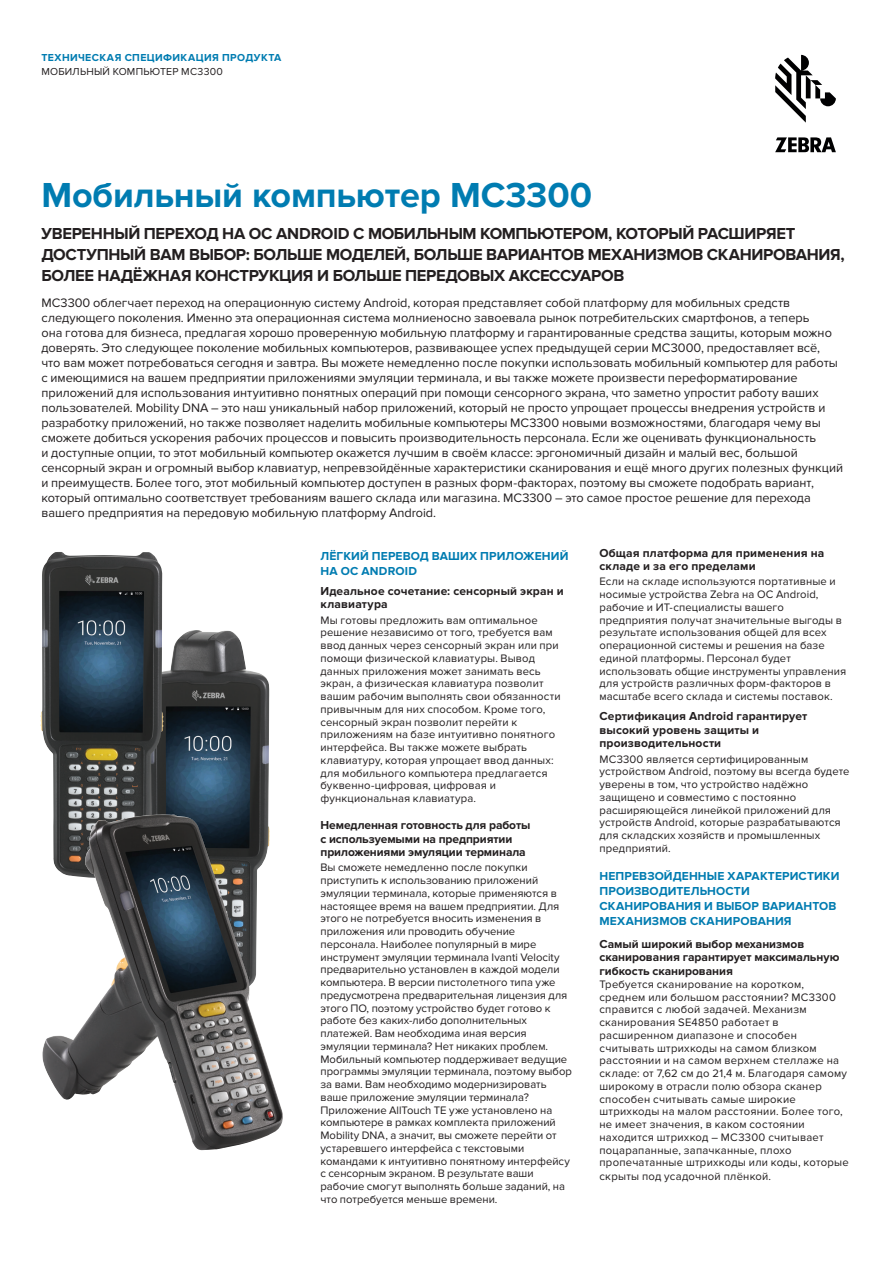
<style>
.page{position:relative;width:893px;height:1263px;background:#fff}
.page>*{position:absolute;margin:0;border:0;box-sizing:border-box;transform-origin:0 0}
.t1{font:700 36px "Proxima Nova";letter-spacing:-.005em;color:#007cb1}
.t2{font:700 16.5px/21px "Proxima Nova";letter-spacing:-.02em;color:#231f20}
.t3{font:12.75px/15px "Proxima Nova";color:#231f20}
.t4{font:700 12px/13.5px "Proxima Nova";color:#231f20}
.t5{font:700 12px/15px "Proxima Nova";letter-spacing:.01em;color:#007cb1}
.t6{font:11.25px/12.8px "Proxima Nova";letter-spacing:.01em;color:#231f20}
.t7{font:700 10.5px "Proxima Nova";letter-spacing:.04em;color:#007cb1}
.t8{font:10.5px "Proxima Nova";letter-spacing:.02em;color:#231f20}
</style>
<div class="page">
<img style="left:164px;top:630px;width:106px;height:184px">
<img style="left:40px;top:552px;width:124px;height:262px">
<img style="left:42px;top:814px;width:241px;height:336px">
<svg style="left:775px;top:55px;width:61px;height:68px"></svg>
<svg style="left:775px;top:137px;width:61px;height:15px"></svg>
<p class="t7" style="left:41px;top:52px;width:241px">ТЕХНИЧЕСКАЯ СПЕЦИФИКАЦИЯ ПРОДУКТА</p>
<p class="t8" style="left:41px;top:67px;width:183px">МОБИЛЬНЫЙ КОМПЬЮТЕР MC3300</p>
<h1 class="t1" style="left:41px;top:177px;width:552px">Мобильный компьютер MC3300</h1>
<h2 class="t2" style="left:41px;top:223px;width:805px">УВЕРЕННЫЙ ПЕРЕХОД НА ОС ANDROID С МОБИЛЬНЫМ КОМПЬЮТЕРОМ, КОТОРЫЙ РАСШИРЯЕТ<br>ДОСТУПНЫЙ ВАМ ВЫБОР: БОЛЬШЕ МОДЕЛЕЙ, БОЛЬШЕ ВАРИАНТОВ МЕХАНИЗМОВ СКАНИРОВАНИЯ,<br>БОЛЕЕ НАДЁЖНАЯ КОНСТРУКЦИЯ И БОЛЬШЕ ПЕРЕДОВЫХ АКСЕССУАРОВ</h2>
<p class="t3" style="left:41px;top:295px;width:803px">MC3300 облегчает переход на операционную систему Android, которая представляет собой платформу для мобильных средств следующего поколения. Именно эта операционная система молниеносно завоевала рынок потребительских смартфонов, а теперь<br>она готова для бизнеса, предлагая хорошо проверенную мобильную платформу и гарантированные средства защиты, которым можно доверять. Это следующее поколение мобильных компьютеров, развивающее успех предыдущей серии MC3000, предоставляет всё,<br>что вам может потребоваться сегодня и завтра. Вы можете немедленно после покупки использовать мобильный компьютер для работы с имеющимися на вашем предприятии приложениями эмуляции терминала, и вы также можете произвести переформатирование приложений для использования интуитивно понятных операций при помощи сенсорного экрана, что заметно упростит работу ваших пользователей. Mobility DNA – это наш уникальный набор приложений, который не просто упрощает процессы внедрения устройств и разработку приложений, но также позволяет наделить мобильные компьютеры MC3300 новыми возможностями, благодаря чему вы сможете добиться ускорения рабочих процессов и повысить производительность персонала. Если же оценивать функциональность<br>и доступные опции, то этот мобильный компьютер окажется лучшим в своём классе: эргономичный дизайн и малый вес, большой сенсорный экран и огромный выбор клавиатур, непревзойдённые характеристики сканирования и ещё много других полезных функций и преимуществ. Более того, этот мобильный компьютер доступен в разных форм-факторах, поэтому вы сможете подобрать вариант, который оптимально соответствует требованиям вашего склада или магазина. MC3300 – это самое простое решение для перехода вашего предприятия на передовую мобильную платформу Android.</p>
<p class="t4" style="left:599px;top:546px;width:226px">Общая платформа для применения на складе и за его пределами</p>
<p class="t6" style="left:599px;top:575px;width:248px">Если на складе используются портативные и носимые устройства Zebra на ОС Android, рабочие и ИТ-специалисты вашего предприятия получат значительные выгоды в результате использования общей для всех операционной системы и решения на базе единой платформы. Персонал будет использовать общие инструменты управления для устройств различных форм-факторов в масштабе всего склада и системы поставок.</p>
<p class="t4" style="left:599px;top:710px;width:209px">Сертификация Android гарантирует высокий уровень защиты и производительности</p>
<p class="t6" style="left:599px;top:753px;width:252px">MC3300 является сертифицированным устройством Android, поэтому вы всегда будете уверены в том, что устройство надёжно защищено и совместимо с постоянно расширяющейся линейкой приложений для устройств Android, которые разрабатываются для складских хозяйств и промышленных предприятий.</p>
<p class="t5" style="left:599px;top:869px;width:242px">НЕПРЕВЗОЙДЕННЫЕ ХАРАКТЕРИСТИКИ<br>ПРОИЗВОДИТЕЛЬНОСТИ<br>СКАНИРОВАНИЯ И ВЫБОР ВАРИАНТОВ<br>МЕХАНИЗМОВ СКАНИРОВАНИЯ</p>
<p class="t4" style="left:599px;top:937px;width:241px">Самый широкий выбор механизмов сканирования гарантирует максимальную гибкость сканирования</p>
<p class="t6" style="left:599px;top:978px;width:251px">Требуется сканирование на коротком, среднем или большом расстоянии? MC3300 справится с любой задачей. Механизм сканирования SE4850 работает в расширенном диапазоне и способен считывать штрихкоды на самом близком расстоянии и на самом верхнем стеллаже на складе: от 7,62 см до 21,4 м. Благодаря самому широкому в отрасли полю обзора сканер способен считывать самые широкие штрихкоды на малом расстоянии. Более того, не имеет значения, в каком состоянии находится штрихкод – MC3300 считывает поцарапанные, запачканные, плохо пропечатанные штрихкоды или коды, которые скрыты под усадочной плёнкой.</p>
<p class="t5" style="left:320px;top:548px;width:249px">ЛЁГКИЙ ПЕРЕВОД ВАШИХ ПРИЛОЖЕНИЙ<br>НА ОС ANDROID</p>
<p class="t4" style="left:320px;top:584px;width:245px">Идеальное сочетание: сенсорный экран и клавиатура</p>
<p class="t6" style="left:320px;top:614px;width:242px">Мы готовы предложить вам оптимальное решение независимо от того, требуется вам ввод данных через сенсорный экран или при помощи физической клавиатуры. Вывод данных приложения может занимать весь экран, а физическая клавиатура позволит вашим рабочим выполнять свои обязанности привычным для них способом. Кроме того, сенсорный экран позволит перейти к приложениям на базе интуитивно понятного интерфейса. Вы также можете выбрать клавиатуру, которая упрощает ввод данных: для мобильного компьютера предлагается буквенно-цифровая, цифровая и функциональная клавиатура.</p>
<p class="t4" style="left:320px;top:818px;width:211px">Немедленная готовность для работы с используемыми на предприятии приложениями эмуляции терминала</p>
<p class="t6" style="left:320px;top:861px;width:253px">Вы сможете немедленно после покупки приступить к использованию приложений эмуляции терминала, которые применяются в настоящее время на вашем предприятии. Для этого не потребуется вносить изменения в приложения или проводить обучение персонала. Наиболее популярный в мире инструмент эмуляции терминала Ivanti Velocity предварительно установлен в каждой модели компьютера. В версии пистолетного типа уже предусмотрена предварительная лицензия для этого ПО, поэтому устройство будет готово к работе без каких-либо дополнительных платежей. Вам необходима иная версия эмуляции терминала? Нет никаких проблем.<br>Мобильный компьютер поддерживает ведущие программы эмуляции терминала, поэтому выбор за вами. Вам необходимо модернизировать ваше приложение эмуляции терминала?<br>Приложение AllTouch TE уже установлено на компьютере в рамках комплекта приложений Mobility DNA, а значит, вы сможете перейти от устаревшего интерфейса с текстовыми командами к интуитивно понятному интерфейсу с сенсорным экраном. В результате ваши рабочие смогут выполнять больше заданий, на что потребуется меньше времени.</p>
</div>
